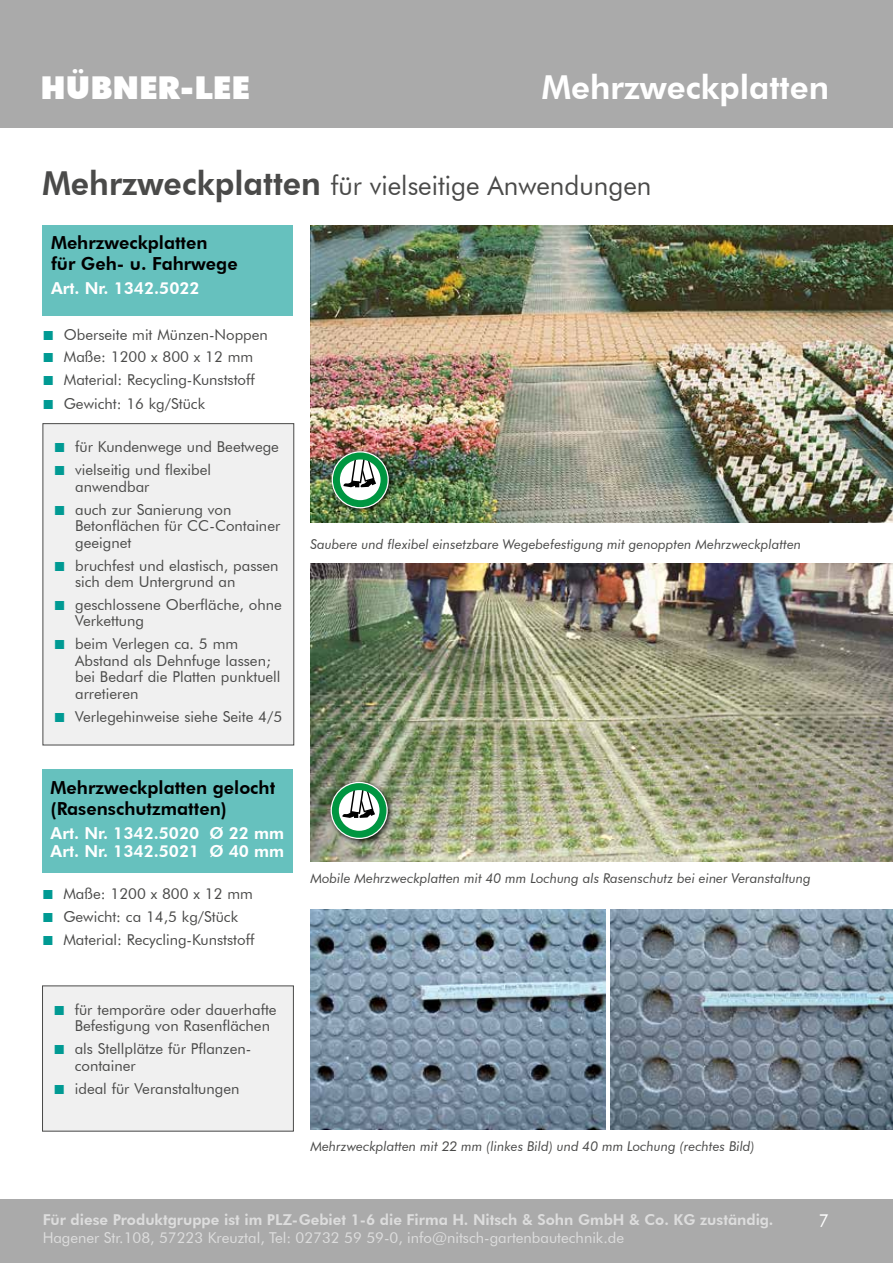
<style>
.page{position:relative;width:893px;height:1263px;background:#fff}
.page>*{position:absolute;margin:0;border:0;box-sizing:border-box;transform-origin:0 0}
.t1{font:800 33px "Futura BT";color:#fff}
.t2{font:900 31.5px "Futura BT";color:#fff}
.t3{font:27px "Futura BT";color:#4a4a49}
.t4{font:800 18px/21px "Futura BT";color:#000}
.t5{font:18px "Futura BT";color:#fff}
.t6{font:800 16.5px/18px "Futura BT";color:#fff}
.t7{font:15px/16.5px "Futura BT";color:#4a4a49}
.t8{font:800 15px "Futura BT";color:#fff}
.t9{font:15px "Futura BT";color:#fff}
.t10{font:italic 13.5px "Futura BT";color:#4a4a49}
.s1{font-weight:800;font-size:33px}
.s2{font-family:"Arial";font-size:19.5px;color:#009a93}
</style>
<div class="page">
<div style="left:0;top:0;width:893px;height:128px;background:#aaa"></div>
<div style="left:0;top:1199px;width:893px;height:64px;background:#aaa"></div>
<div style="left:43px;top:986px;width:250px;height:145px;background:#f0f0f0"></div>
<div style="left:42px;top:985px;width:252px;height:146px;border:1px solid #4a4a49"></div>
<div style="left:43px;top:424px;width:251px;height:321px;background:#f0f0f0"></div>
<div style="left:43px;top:423px;width:251px;height:322px;border:1px solid #4a4a49"></div>
<div style="left:43px;top:225px;width:250px;height:90px;background:#66c1be"></div>
<div style="left:42px;top:770px;width:251px;height:103px;background:#66c1be"></div>
<img style="left:310px;top:564px;width:583px;height:297px">
<img style="left:310px;top:909px;width:295px;height:220px">
<img style="left:611px;top:909px;width:282px;height:220px">
<img style="left:310px;top:225px;width:583px;height:298px">
<div style="left:327px;top:779px;width:67px;height:66px;background:#000;opacity:.75"></div>
<svg style="left:332px;top:783px;width:54px;height:55px"></svg>
<div style="left:329px;top:448px;width:66px;height:66px;background:#000;opacity:.75"></div>
<svg style="left:333px;top:452px;width:55px;height:55px"></svg>
<h2 class="t2" style="left:40px;top:69px;width:211px">HÜBNER-LEE</h2>
<h1 class="t1" style="left:542px;top:68px;width:289px">Mehrzweckplatten</h1>
<h3 class="t3" style="left:43px;top:169px;width:610px"><span class="s1">Mehrzweckplatten</span> für vielseitige Anwendungen</h3>
<p class="t4" style="left:51px;top:232px;width:188px">Mehrzweckplatten<br>für Geh- u. Fahrwege</p>
<p class="t6" style="left:51px;top:279px;width:150px">Art. Nr. 1342.5022</p>
<p class="t7" style="left:43px;top:326px;width:227px"><span class="s2">■</span> Oberseite mit Münzen-Noppen</p>
<p class="t7" style="left:43px;top:349px;width:212px"><span class="s2">■</span> Maße: 1200 x 800 x 12 mm</p>
<p class="t7" style="left:43px;top:372px;width:214px"><span class="s2">■</span> Material: Recycling-Kunststoff</p>
<p class="t7" style="left:43px;top:395px;width:164px"><span class="s2">■</span> Gewicht: 16 kg/Stück</p>
<p class="t7" style="left:54px;top:439px;width:227px"><span class="s2">■</span> für Kundenwege und Beetwege</p>
<p class="t7" style="left:75px;top:462px;width:137px;text-indent:-21px"><span class="s2">■</span> vielseitig und flexibel anwendbar</p>
<p class="t7" style="left:75px;top:501px;width:207px;text-indent:-21px"><span class="s2">■</span> auch zur Sanierung von<br>Betonflächen für CC-Container geeignet</p>
<p class="t7" style="left:75px;top:557px;width:205px;text-indent:-21px"><span class="s2">■</span> bruchfest und elastisch, passen sich dem Untergrund an</p>
<p class="t7" style="left:75px;top:596px;width:208px;text-indent:-21px"><span class="s2">■</span> geschlossene Oberfläche, ohne<br>Verkettung</p>
<p class="t7" style="left:75px;top:636px;width:207px;text-indent:-21px"><span class="s2">■</span> beim Verlegen ca. 5 mm<br>Abstand als Dehnfuge lassen; bei Bedarf die Platten punktuell arretieren</p>
<p class="t7" style="left:54px;top:709px;width:230px"><span class="s2">■</span> Verlegehinweise siehe Seite 4/5</p>
<p class="t4" style="left:51px;top:777px;width:226px">Mehrzweckplatten gelocht (Rasenschutzmatten)</p>
<p class="t6" style="left:51px;top:824px;width:235px">Art. Nr. 1342.5020 Ø 22 mm<br>Art. Nr. 1342.5021 Ø 40 mm</p>
<p class="t7" style="left:42px;top:885px;width:212px"><span class="s2">■</span> Maße: 1200 x 800 x 12 mm</p>
<p class="t7" style="left:42px;top:908px;width:197px"><span class="s2">■</span> Gewicht: ca 14,5 kg/Stück</p>
<p class="t7" style="left:42px;top:931px;width:214px"><span class="s2">■</span> Material: Recycling-Kunststoff</p>
<p class="t7" style="left:75px;top:1001px;width:203px;text-indent:-21px"><span class="s2">■</span> für temporäre oder dauerhafte<br>Befestigung von Rasenflächen</p>
<p class="t7" style="left:75px;top:1040px;width:178px;text-indent:-21px"><span class="s2">■</span> als Stellplätze für Pflanzen&shy;container</p>
<p class="t7" style="left:54px;top:1080px;width:187px"><span class="s2">■</span> ideal für Veranstaltungen</p>
<p class="t10" style="left:310px;top:535px;width:492px">Saubere und flexibel einsetzbare Wegebefestigung mit genoppten Mehrzweckplatten</p>
<p class="t10" style="left:310px;top:870px;width:502px">Mobile Mehrzweckplatten mit 40 mm Lochung als Rasenschutz bei einer Veranstaltung</p>
<p class="t10" style="left:310px;top:1138px;width:446px">Mehrzweckplatten mit 22 mm (linkes Bild) und 40 mm Lochung (rechtes Bild)</p>
<p class="t8" style="left:43px;top:1210px;width:732px">Für diese Produktgruppe ist im PLZ-Gebiet 1-6 die Firma H. Nitsch &amp; Sohn GmbH &amp; Co. KG zuständig.</p>
<p class="t9" style="left:43px;top:1228px;width:583px">Hagener Str.108, 57223 Kreuztal, Tel: 02732 59 59-0, info@nitsch-gartenbautechnik.de</p>
<p class="t5" style="left:819px;top:1209px;width:12px">7</p>
</div>
